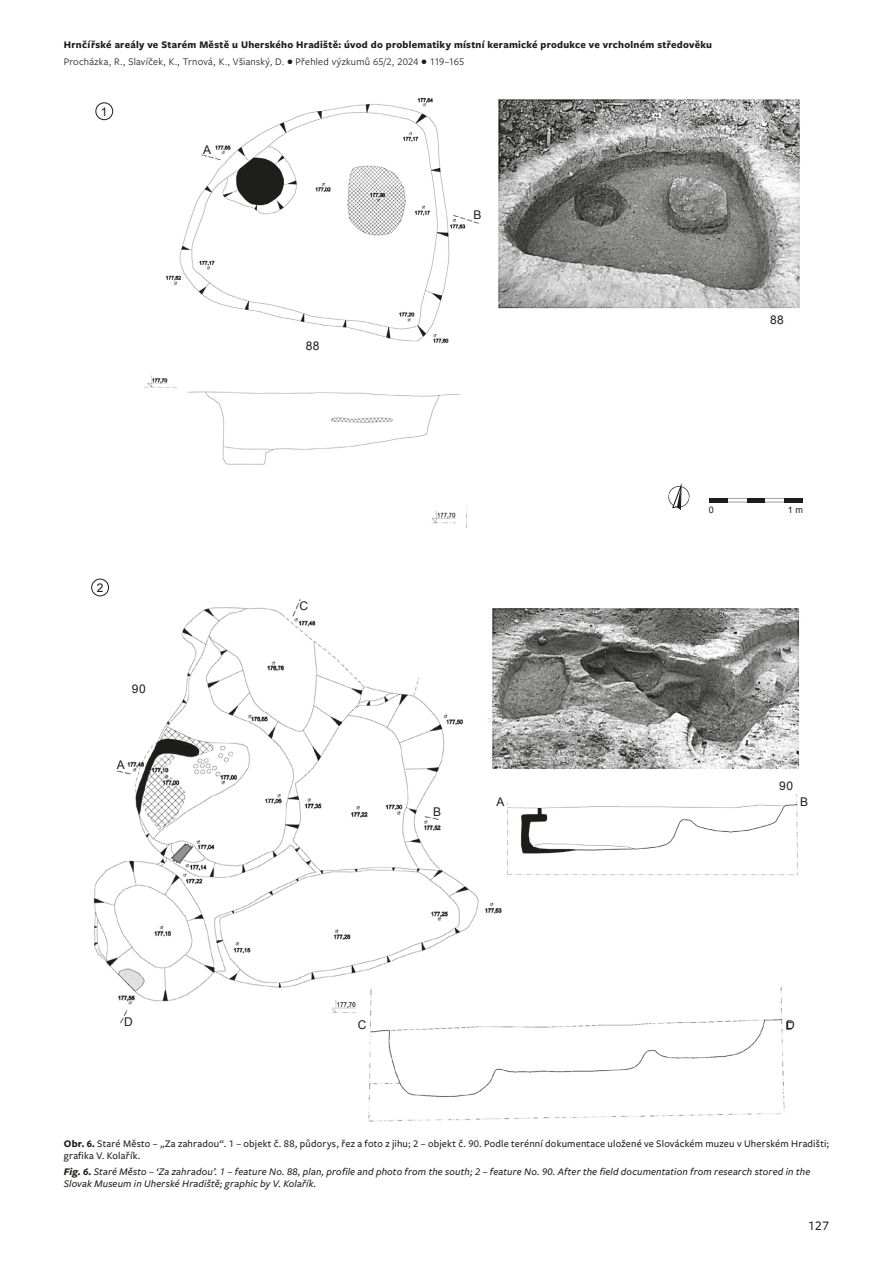
<style>
.page{position:relative;width:893px;height:1263px;background:#fff}
.page>*{position:absolute;margin:0;border:0;box-sizing:border-box;transform-origin:0 0}
.t1{font:500 13.5px "Freight Sans Pro";color:#1d1d1b}
.t2{font:12px "Arial";letter-spacing:.05em;color:#1d1d1b}
.t3{font:500 10.5px/12px "Freight Sans Pro";letter-spacing:.015em;color:#1d1d1b}
.t4{font:italic 500 10.5px/12px "Freight Sans Pro";letter-spacing:.015em;color:#1d1d1b}
.t5{font:700 10.5px "Freight Sans Pro";letter-spacing:.025em;color:#1d1d1b}
.t6{font:10.5px "Freight Sans Pro";letter-spacing:.02em;color:#1d1d1b}
.t7{font:9px "Arial";color:#1d1d1b;scale:.88 1}
.t8{font:9px "Arial";color:#1d1d1b}
.s1{font-weight:700}
</style>
<div class="page">
<img style="left:91px;top:590px;width:701px;height:532px">
<img style="left:144px;top:98px;width:656px;height:430px">
<img style="left:483px;top:593px;width:317px;height:292px">
<div style="left:349px;top:471px;width:117px;height:23px;background:#fff"></div>
<div style="left:203px;top:142px;width:10px;height:12px;background:#fff"></div>
<div style="left:473px;top:207px;width:10px;height:13px;background:#fff"></div>
<svg style="left:297px;top:597px;width:16px;height:17px"></svg>
<svg style="left:121px;top:1012px;width:17px;height:18px"></svg>
<svg style="left:431px;top:802px;width:14px;height:16px"></svg>
<div style="left:301px;top:337px;width:22px;height:19px;background:#fff"></div>
<div style="left:126px;top:678px;width:25px;height:20px;background:#fff"></div>
<div style="left:494px;top:791px;width:13px;height:18px;background:#fff"></div>
<div style="left:798px;top:791px;width:13px;height:18px;background:#fff"></div>
<svg style="left:114px;top:757px;width:14px;height:14px"></svg>
<div style="left:356px;top:1018px;width:12px;height:13px;background:#fff"></div>
<div style="left:764px;top:310px;width:22px;height:18px;background:#fff"></div>
<div style="left:775px;top:775px;width:22px;height:19px;background:#fff"></div>
<div style="left:466px;top:781px;width:129px;height:22px;background:#fff"></div>
<div style="left:208px;top:1030px;width:129px;height:34px;background:#fff"></div>
<div style="left:209px;top:81px;width:46px;height:39px;background:#fff"></div>
<svg style="left:709px;top:497px;width:94px;height:6px"></svg>
<hr style="left:709px;top:498px;width:94px;height:4px;background:#1d1d1b">
<svg style="left:728px;top:498px;width:56px;height:4px"></svg>
<svg style="left:667px;top:480px;width:23px;height:31px"></svg>
<div style="left:96px;top:103px;width:17px;height:17px;border:1px solid #1d1d1b;border-radius:50%"></div>
<div style="left:92px;top:579px;width:17px;height:17px;background:#fff;border-radius:50%"></div>
<div style="left:91px;top:579px;width:18px;height:17px;border:1px solid #1d1d1b;border-radius:50%"></div>
<p class="t5" style="left:64px;top:38px;width:650px">Hrnčířské areály ve Starém Městě u Uherského Hradiště: úvod do problematiky místní keramické produkce ve vrcholném středověku</p>
<p class="t6" style="left:64px;top:54px;width:402px">Procházka, R., Slavíček, K., Trnová, K., Všianský, D. X Přehled výzkumů 65/2, 2024 X 119–165</p>
<p class="t2" style="left:203px;top:142px;width:10px">A</p>
<p class="t2" style="left:306px;top:338px;width:15px">88</p>
<p class="t2" style="left:132px;top:681px;width:16px">90</p>
<p class="t2" style="left:117px;top:757px;width:10px">A</p>
<p class="t2" style="left:299px;top:598px;width:10px">C</p>
<p class="t2" style="left:473px;top:206px;width:10px">B</p>
<p class="t2" style="left:770px;top:312px;width:15px">88</p>
<p class="t8" style="left:788px;top:504px;width:17px">1 m</p>
<p class="t7" style="left:709px;top:504px;width:6px">0</p>
<p class="t7" style="left:787px;top:504px;width:21px">5 cm</p>
<p class="t2" style="left:433px;top:804px;width:10px">B</p>
<p class="t2" style="left:779px;top:777px;width:16px">90</p>
<p class="t2" style="left:497px;top:794px;width:10px">A</p>
<p class="t2" style="left:800px;top:794px;width:10px">B</p>
<p class="t2" style="left:124px;top:1014px;width:10px">D</p>
<p class="t2" style="left:358px;top:1017px;width:10px">C</p>
<p class="t2" style="left:786px;top:1017px;width:10px">D</p>
<p class="t3" style="left:64px;top:1137px;width:767px"><span class="s1">Obr. 6.</span> Staré Město – „Za zahradou“. 1 – objekt č. 88, půdorys, řez a foto z jihu; 2 – objekt č. 90. Podle terénní dokumentace uložené ve Slováckém muzeu v Uherském Hradišti; grafika V. Kolařík.</p>
<p class="t4" style="left:64px;top:1165px;width:748px"><span class="s1">Fig. 6.</span> Staré Město – ‘Za zahradou’. 1 – feature No. 88, plan, profile and photo from the south; 2 – feature No. 90. After the field documentation from research stored in the<br>Slovak Museum in Uherské Hradiště; graphic by V. Kolařík.</p>
<p class="t3" style="left:90px;top:1161px;width:409px"><span class="s1">Obr. 6.</span> Staré Město – Za zahradou. Obj. 88 a 90. Podle Snášil 1998; grafická úprava V. Kolařík.</p>
<p class="t1" style="left:808px;top:1216px;width:22px">127</p>
</div>
